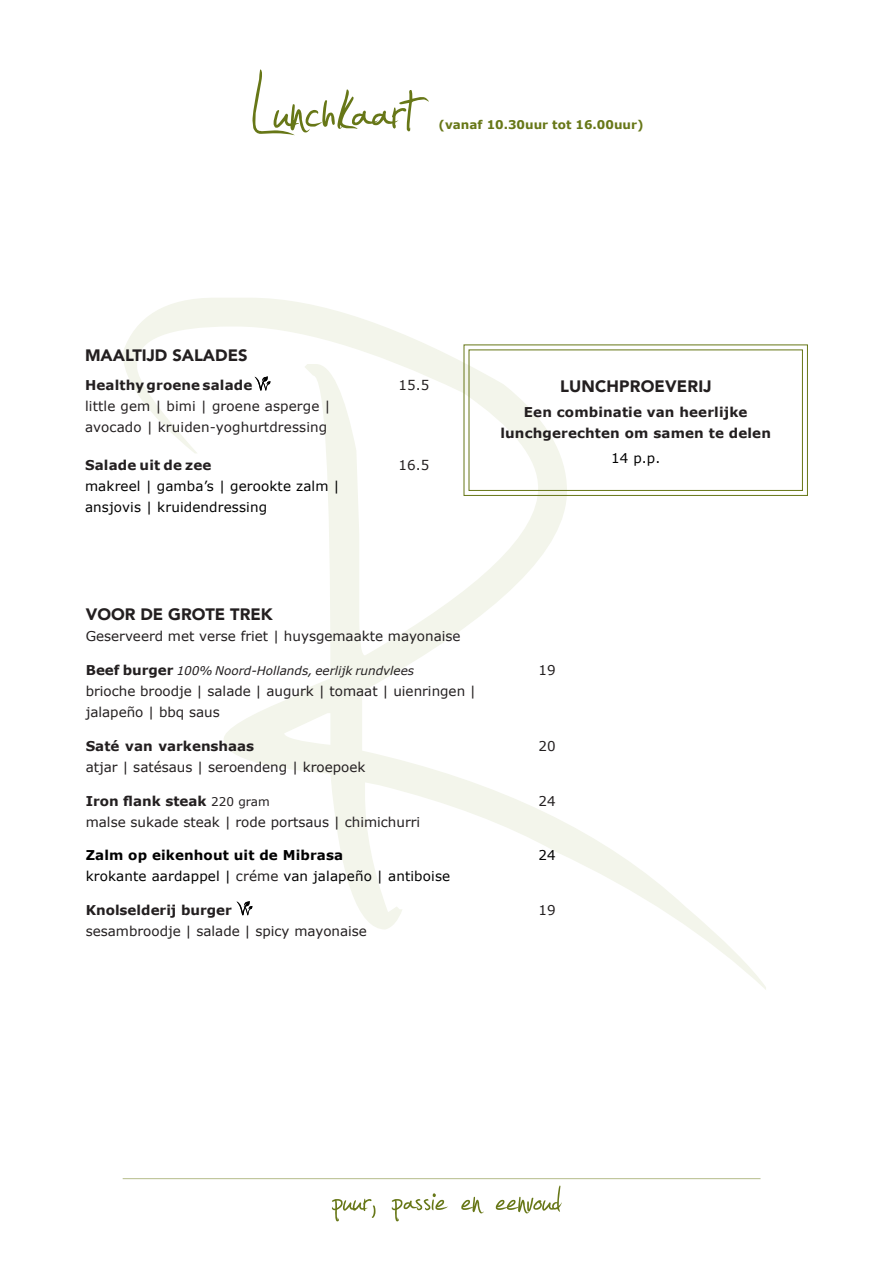
<style>
.page{position:relative;width:893px;height:1263px;background:#fff}
.page>*{position:absolute;margin:0;border:0;box-sizing:border-box;transform-origin:0 0}
.Titel{font:135px "Jellyka Estryas Handwriting";color:#677717}
.t1{font:79.2px "Jellyka Estryas Handwriting";color:#677717}
.koptitel{font:900 16.5px "Avenir";color:#231f20}
.Body{font:13.5px/21px "Verdana";color:#231f20}
.Body-2{font:700 13.5px/21px "Verdana";letter-spacing:.01em;color:#231f20;text-align:center}
.Body-3{font:13.5px/21px "Verdana";letter-spacing:.01em;color:#000}
.Body-4{font:13.5px "Verdana";letter-spacing:.01em;color:#000001}
.tussen_haakjes{font:13.5px "Verdana";color:#231f20}
.Body-5{font:700 13.5px "Verdana";letter-spacing:.01em;color:#000001}
.tussen_haakjes-2{font:700 13.5px "Verdana";color:#231f20}
.Body-6{font:italic 12px "Verdana";color:#231f20}
.Titel-2{font:700 12px "Verdana";color:#677717}
.s1{font-weight:700;font-style:normal;font-size:13.5px}
.s2{font-weight:400;font-size:12px}
.s3{color:#231f20}
</style>
<div class="page">
<svg style="left:123px;top:298px;width:643px;height:692px"></svg>
<hr style="left:123px;top:1178px;width:637px;height:1px;background:#bdc497">
<svg style="left:463px;top:344px;width:345px;height:152px"></svg>
<div style="left:468px;top:349px;width:335px;height:142px;border:1px solid #677717"></div>
<svg style="left:255px;top:376px;width:15px;height:14px"></svg>
<svg style="left:237px;top:901px;width:15px;height:14px"></svg>
<p class="Titel" style="left:249px;top:53px;width:165px">Lunchkaart</p>
<p class="Titel-2" style="left:439px;top:117px;width:206px">(vanaf 10.30uur tot 16.00uur)</p>
<p class="koptitel" style="left:85px;top:341px;width:164px">MAALTIJD SALADES</p>
<p class="Body-2" style="left:85px;top:375px;width:169px">Healthy groene salade</p>
<p class="Body" style="left:398px;top:375px;width:33px">15.5</p>
<p class="Body" style="left:85px;top:396px;width:247px">little gem | bimi | groene asperge | avocado | kruiden-yoghurtdressing</p>
<p class="Body-2" style="left:85px;top:455px;width:128px">Salade uit de zee</p>
<p class="Body" style="left:398px;top:455px;width:33px">16.5</p>
<p class="Body-3" style="left:85px;top:476px;width:256px">makreel | gamba’s | gerookte zalm | ansjovis | kruidendressing</p>
<p class="koptitel" style="left:560px;top:372px;width:153px">LUNCHPROEVERIJ</p>
<p class="Body-2" style="left:500px;top:402px;width:272px">Een combinatie van heerlijke lunchgerechten om samen te delen</p>
<p class="Body-3" style="left:611px;top:448px;width:51px">14 p.p.</p>
<p class="koptitel" style="left:86px;top:600px;width:188px">VOOR DE GROTE TREK</p>
<p class="Body" style="left:86px;top:626px;width:376px">Geserveerd met verse friet | huysgemaakte mayonaise</p>
<p class="Body-6" style="left:86px;top:663px;width:330px"><span class="s1">Beef burger</span> 100% Noord-Hollands, eerlijk rundvlees</p>
<p class="Body" style="left:538px;top:660px;width:19px">19</p>
<p class="Body" style="left:86px;top:681px;width:392px">brioche broodje | salade | augurk | tomaat | uienringen | jalapeño | bbq saus</p>
<p class="Body-2" style="left:86px;top:735px;width:170px">Saté van varkenshaas</p>
<p class="Body" style="left:538px;top:736px;width:19px">20</p>
<p class="Body" style="left:86px;top:757px;width:281px">atjar | satésaus | seroendeng | kroepoek</p>
<p class="Body-2" style="left:86px;top:790px;width:185px">Iron flank steak <span class="s2">220 gram</span></p>
<p class="Body" style="left:538px;top:790px;width:19px">24</p>
<p class="Body" style="left:86px;top:811px;width:336px">malse sukade steak | rode portsaus | chimichurri</p>
<p class="Body-5" style="left:86px;top:847px;width:259px">Zalm op eikenhout uit de Mibrasa</p>
<p class="Body-4" style="left:538px;top:847px;width:19px">24</p>
<p class="Body-4" style="left:86px;top:868px;width:366px">krokante aardappel | <span class="s3">créme</span> van jalapeño | antiboise</p>
<p class="tussen_haakjes-2" style="left:86px;top:901px;width:148px">Knolselderij burger</p>
<p class="tussen_haakjes" style="left:538px;top:902px;width:19px">19</p>
<p class="tussen_haakjes" style="left:86px;top:923px;width:283px">sesambroodje | salade | spicy mayonaise</p>
<h2 class="t1" style="left:332px;top:1166px;width:230px">puur, passie en eenvoud</h2>
</div>
